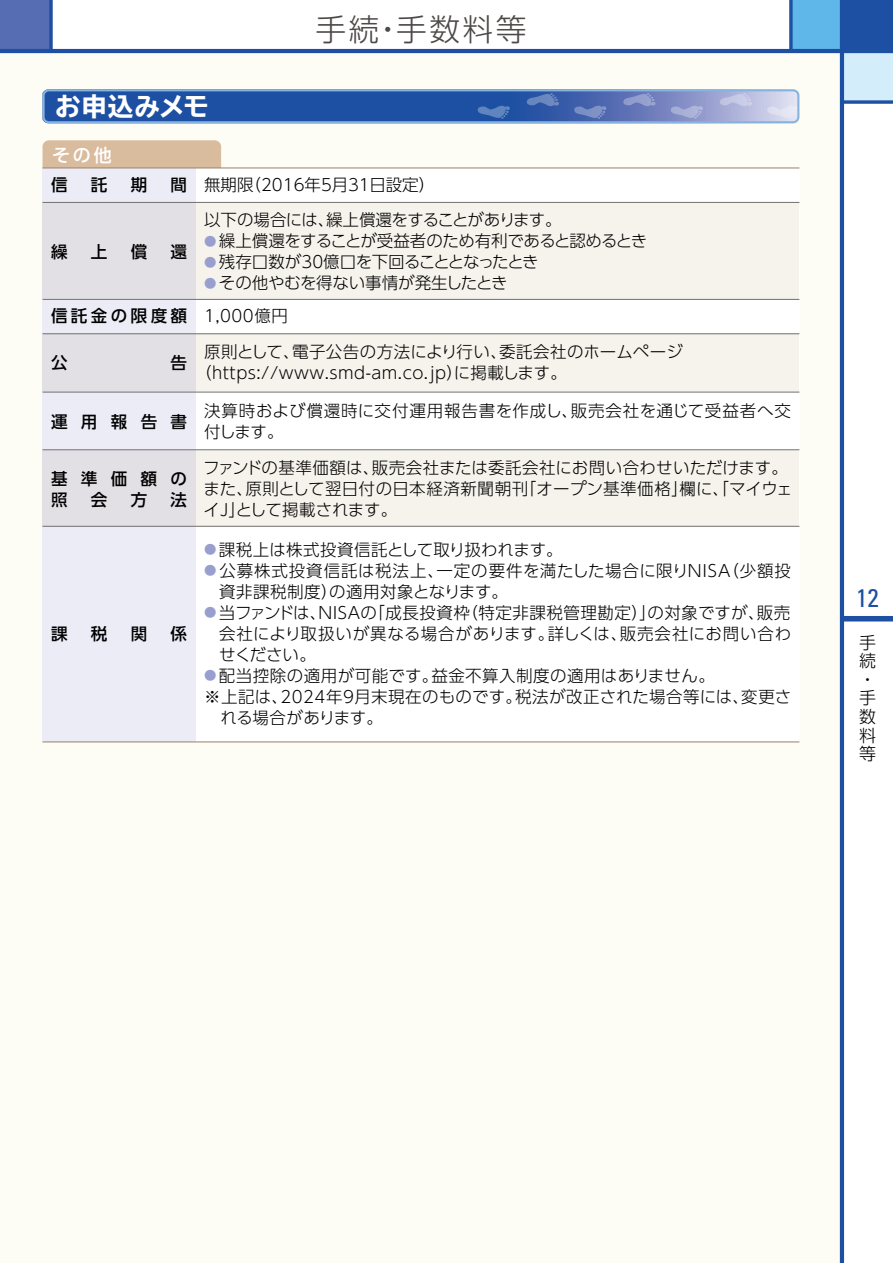
<style>
.page{position:relative;width:893px;height:1263px;background:#fff}
.page>*{position:absolute;margin:0;border:0;box-sizing:border-box;transform-origin:0 0}
.t1{font:300 30.75px "UD Shin Go Pro";letter-spacing:.08em;color:#4c4948}
.t2{font:700 expanded 25.5px "TBUD Go Std";letter-spacing:.025em;color:#fff}
.t3{font:condensed 25.5px "Univers";color:#1d50a2}
.t4{font:500 18px "UD Shin Go Pro";color:#fff}
.t5{font:300 16.95px/18.6px "UD Shin Go Pro";color:#000}
.t6{font:300 16.5px/21px "UD Shin Go Pro";letter-spacing:.01em;color:#000}
.t7{font:300 16.5px/21px "UD Shin Go Pro";letter-spacing:.03em;color:#000}
.t8{font:300 16.5px/21px "UD Shin Go Pro";letter-spacing:.035em;color:#000}
.t9{font:300 16.5px/21px "UD Shin Go Pro";letter-spacing:.05em;color:#000}
.t10{font:500 16.5px/21px "UD Shin Go Pro";letter-spacing:.81em;color:#000}
.t11{font:300 16.5px "UD Shin Go Pro";letter-spacing:-.025em;color:#000}
.t12{font:300 16.5px "UD Shin Go Pro";letter-spacing:-.03em;color:#000}
.t13{font:300 16.5px "UD Shin Go Pro";letter-spacing:-.01em;color:#000}
.t14{font:500 16.5px "UD Shin Go Pro";letter-spacing:.205em;color:#000}
.t15{font:300 16.5px "UD Shin Go Pro";letter-spacing:-.02em;color:#000}
.s1{font-size:12.3px;color:#989fcf}
.s2{font-weight:300}
</style>
<div class="page">
<div style="left:0;top:49px;width:841px;height:1214px;background:#fdfcf5"></div>
<div style="left:791px;top:0;width:51px;height:51px;background:#5eb7e8"></div>
<div style="left:842px;top:0;width:51px;height:51px;background:#1d50a2"></div>
<div style="left:0;top:0;width:51px;height:51px;background:#566cb3"></div>
<div style="left:842px;top:51px;width:51px;height:51px;background:#d3edfb"></div>
<svg style="left:49px;top:0;width:4px;height:49px"></svg>
<div style="left:842px;top:616px;width:51px;height:5px;background:#1d50a2"></div>
<hr style="left:840px;top:0;width:4px;height:1263px;background:#1d50a2">
<hr style="left:0;top:49px;width:893px;height:4px;background:#1d50a2">
<svg style="left:844px;top:100px;width:49px;height:4px"></svg>
<svg style="left:789px;top:0;width:4px;height:49px"></svg>
<svg style="left:43px;top:89px;width:756px;height:34px;background:#4a71b5"></svg>
<div style="left:43px;top:140px;width:178px;height:34px;background:#d9bb9e;border-radius:6px"></div>
<div style="left:196px;top:168px;width:603px;height:574px;background:#fff"></div>
<div style="left:43px;top:168px;width:153px;height:574px;background:#ececf7"></div>
<div style="left:43px;top:202px;width:756px;height:97px;background:linear-gradient(to right,#e9e6e8,#fbf8ef)"></div>
<div style="left:43px;top:334px;width:756px;height:58px;background:linear-gradient(to right,#e9e6e8,#fbf8ef)"></div>
<div style="left:43px;top:450px;width:756px;height:76px;background:linear-gradient(to right,#e9e6e8,#fbf8ef)"></div>
<hr style="left:43px;top:167px;width:756px;height:1px;background:#9d8771">
<hr style="left:43px;top:202px;width:756px;height:1px;background:#727171">
<hr style="left:43px;top:333px;width:756px;height:1px;background:#727171">
<hr style="left:43px;top:299px;width:756px;height:1px;background:#727171">
<hr style="left:43px;top:392px;width:756px;height:1px;background:#727171">
<hr style="left:43px;top:449px;width:756px;height:1px;background:#727171">
<hr style="left:43px;top:526px;width:756px;height:1px;background:#727171">
<hr style="left:43px;top:741px;width:756px;height:1px;background:#9d8771">
<h2 class="t2" style="left:55px;top:92px;width:155px">お申込みメモ</h2>
<p class="t4" style="left:52px;top:140px;width:61px">その他</p>
<h1 class="t1" style="left:315px;top:4px;width:213px">手続・手数料等</h1>
<p class="t10" style="left:51px;top:174px;width:18px">信</p>
<p class="t10" style="left:91px;top:174px;width:18px">託</p>
<p class="t10" style="left:131px;top:174px;width:18px">期</p>
<p class="t10" style="left:171px;top:174px;width:18px">間</p>
<p class="t10" style="left:51px;top:240px;width:18px">繰</p>
<p class="t10" style="left:91px;top:240px;width:18px">上</p>
<p class="t10" style="left:131px;top:240px;width:18px">償</p>
<p class="t10" style="left:171px;top:240px;width:18px">還</p>
<p class="t6" style="left:204px;top:167px;width:359px;line-height:34.5px">無期限（2016年5月31日設定）<br>以下の場合には、繰上償還をすることがあります。</p>
<p class="t11" style="left:204px;top:227px;width:445px"><span class="s1">●</span> 繰上償還をすることが受益者のため有利であると認めるとき</p>
<p class="t12" style="left:204px;top:248px;width:336px"><span class="s1">●</span> 残存口数が30億口を下回ることとなったとき</p>
<p class="t13" style="left:204px;top:269px;width:305px"><span class="s1">●</span> その他やむを得ない事情が発生したとき</p>
<p class="t14" style="left:51px;top:303px;width:238px">信託金の限度額 <span class="s2">1,000億円</span></p>
<p class="t10" style="left:51px;top:352px;width:18px">公</p>
<p class="t10" style="left:171px;top:352px;width:18px">告</p>
<p class="t10" style="left:51px;top:410px;width:138px">運用報告書</p>
<p class="t10" style="left:51px;top:468px;width:138px">基準価額の照</p>
<p class="t10" style="left:91px;top:489px;width:18px">会</p>
<p class="t10" style="left:131px;top:489px;width:18px">方</p>
<p class="t10" style="left:171px;top:489px;width:18px">法</p>
<p class="t10" style="left:51px;top:623px;width:18px">課</p>
<p class="t10" style="left:91px;top:623px;width:18px">税</p>
<p class="t10" style="left:131px;top:623px;width:18px">関</p>
<p class="t10" style="left:171px;top:623px;width:18px">係</p>
<p class="t7" style="left:195px;top:340px;width:489px;text-indent:9px">原則として、電子公告の方法により行い、委託会社のホームページ（https://www.smd-am.co.jp）に掲載します。</p>
<p class="t9" style="left:204px;top:400px;width:588px">決算時および償還時に交付運用報告書を作成し、販売会社を通じて受益者へ交付します。</p>
<p class="t6" style="left:203px;top:456px;width:591px">ファンドの基準価額は、販売会社または委託会社にお問い合わせいただけます。また、原則として翌日付の日本経済新聞朝刊「オープン基準価格」欄に、「マイウェイＪ」として掲載されます。</p>
<p class="t6" style="left:204px;top:538px;width:360px"><span class="s1">●</span> 課税上は株式投資信託として取り扱われます。</p>
<p class="t8" style="left:219px;top:559px;width:573px;text-indent:-15px"><span class="s1">●</span> 公募株式投資信託は税法上、一定の要件を満たした場合に限りNISA（少額投資非課税制度）の適用対象となります。</p>
<p class="t6" style="left:219px;top:601px;width:574px;text-align:justify;text-indent:-15px"><span class="s1">●</span> 当ファンドは、NISAの「成長投資枠（特定非課税管理勘定）」の対象ですが、販売会社により取扱いが異なる場合があります。詳しくは、販売会社にお問い合わせください。</p>
<p class="t7" style="left:204px;top:664px;width:512px"><span class="s1">●</span> 配当控除の適用が可能です。益金不算入制度の適用はありません。</p>
<p class="t7" style="left:204px;top:685px;width:589px">※上記は、2024年9月末現在のものです。税法が改正された場合等には、変更さ</p>
<p class="t15" style="left:220px;top:704px;width:164px">れる場合があります。</p>
<h2 class="t3" style="left:856px;top:582px;width:24px">12</h2>
<p class="t5" style="left:859px;top:632px;width:18px">手続・手数料等</p>
</div>
